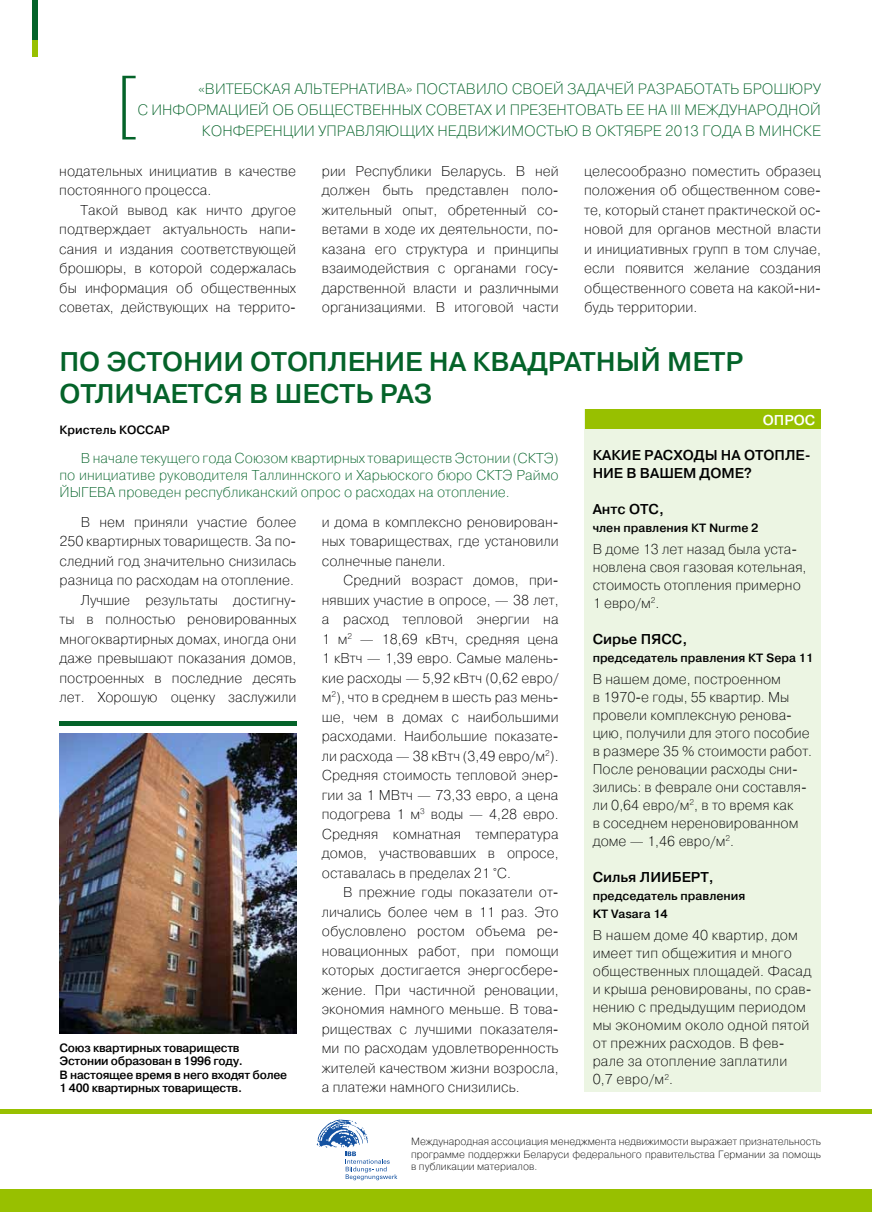
<style>
.page{position:relative;width:872px;height:1212px;background:#fff}
.page>*{position:absolute;margin:0;border:0;box-sizing:border-box;transform-origin:0 0}
.t1{font:72px "Pragmatica Light C";color:#046329}
.t2{font:700 27px/32.4px "Pragmatica Light C";color:#046329}
.t3{font:15px/21px "Pragmatica Light C";color:#046329;text-align:right}
.t4{font:14.25px/19.5px "Pragmatica Light C";color:#000;text-align:justify}
.t5{font:14.25px/17.1px "Pragmatica Light C";color:#046329;text-align:justify}
.t6{font:700 14.25px/18px "Pragmatica Light C";color:#000}
.t7{font:700 14.25px "Pragmatica Light C";color:#fff}
.t8{font:700 12px/13.5px "Pragmatica Light C";letter-spacing:-.02em;color:#000}
.t9{font:700 12px/18px "Pragmatica Light C";color:#000}
.t10{font:10.5px/12.6px "Pragmatica Light C";color:#000;text-align:justify}
</style>
<div class="page">
<div style="left:32px;top:0;width:5px;height:57px;background:#046329"></div>
<div style="left:32px;top:41px;width:5px;height:16px;background:#98c000"></div>
<div style="left:584px;top:410px;width:237px;height:682px;background:#ecf5e3"></div>
<div style="left:0;top:1190px;width:872px;height:22px;background:#98c000"></div>
<div style="left:585px;top:410px;width:235px;height:19px;background:#98c000"></div>
<img style="left:59px;top:733px;width:237px;height:301px">
<hr style="left:60px;top:722px;width:236px;height:4px;background:#046329">
<svg style="left:316px;top:1119px;width:81px;height:61px"></svg>
<div style="left:0;top:1109px;width:872px;height:5px;background:#98c000"></div>
<h1 class="t1" style="left:139px;top:154px;width:26px;rotate:-180deg">]</h1>
<p class="t3" style="left:137px;top:78px;width:685px">«В итебская альтернатива» п оставило своей задач ей раз работать брошюру<br>c информацией об общественных советах и п рез ентовать ее на III Международной конференции уп равляющих недвижимостью в октябре 2013 года в Минске</p>
<p class="t4" style="left:59px;top:161px;width:238px">нодательных инициатив в качестве постоянного процесса.</p>
<p class="t4" style="left:59px;top:200px;width:238px;text-indent:21px">Такой вывод как ничто другое подтверждает актуальность напи&shy;сания и издания соответствующей брошюры, в которой содержалась бы информация об общественных советах, действующих на террито-</p>
<p class="t4" style="left:322px;top:161px;width:238px">рии Республики Беларусь. В ней должен быть представлен поло&shy;жительный опыт, обретенный со&shy;ветами в ходе их деятельности, по&shy;казана его структура и принципы взаимодействия с органами госу&shy;дарственной власти и различными организациями. В итоговой части</p>
<p class="t4" style="left:584px;top:161px;width:238px">целесообразно поместить образец положения об общественном сове&shy;те, который станет практической ос&shy;новой для органов местной власти и инициативных групп в том случае, если появится желание создания общественного совета на какой-ни&shy;будь территории.</p>
<h2 class="t2" style="left:59px;top:345px;width:686px">По Эстонии отопл ение на квадратный м етр отличается в шесть раз</h2>
<p class="t9" style="left:60px;top:421px;width:77px">Кристель КОССАР</p>
<p class="t6" style="left:592px;top:446px;width:219px">Какие расходы на отопл е&shy;ние в Вашем дом е?</p>
<p class="t6" style="left:592px;top:500px;width:47px">Антс ОТС</p>
<p class="t6" style="left:659px;top:500px;width:6px">,</p>
<p class="t9" style="left:592px;top:519px;width:167px">член правления КТ Nurme 2</p>
<p class="t4" style="left:592px;top:540px;width:215px;line-height:18px;text-align:left">В доме 13 лет назад была уста&shy;новлена своя газовая котельная, стоимость отопления примерно<br>1 евро/м<sup>2</sup>.</p>
<p class="t6" style="left:592px;top:630px;width:70px">Сирье ПЯСС</p>
<p class="t6" style="left:682px;top:630px;width:6px">,</p>
<p class="t9" style="left:592px;top:649px;width:222px">председатель правления КТ Sepa 11</p>
<p class="t4" style="left:592px;top:670px;width:221px;line-height:18px;text-align:left">В нашем доме, построенном<br>в 1970-е годы, 55 квартир. Мы провели комплексную ренова&shy;цию, получили для этого пособие в размере 35 % стоимости работ.<br>После реновации расходы сни&shy;зились: в феврале они составля&shy;ли 0,64 евро/м<sup>2</sup>, в то время как<br>в соседнем нереновированном доме — 1,46 евро/м<sup>2</sup>.</p>
<p class="t6" style="left:592px;top:868px;width:99px">Силья ЛИИ БЕРТ</p>
<p class="t6" style="left:709px;top:868px;width:6px">,</p>
<p class="t9" style="left:592px;top:887px;width:154px">председатель правления<br>KT Vasara 14</p>
<p class="t4" style="left:592px;top:926px;width:220px;line-height:18px;text-align:left">В нашем доме 40 квартир, дом имеет тип общежития и много общественных площадей. Фасад и крыша реновированы, по срав&shy;нению с предыдущим периодом мы экономим около одной пятой от прежних расходов. В фев&shy;рале за отопление заплатили<br>0,7 евро/м<sup>2</sup>.</p>
<p class="t7" style="left:763px;top:412px;width:54px">Оп рос</p>
<p class="t5" style="left:60px;top:449px;width:500px;text-indent:21px">В начале текущего года Союзом квартирных товариществ Эстонии (СКТЭ) по инициативе руководителя Таллиннского и Харьюского бюро СКТЭ Раймо ЙЫГЕВА</p>
<p class="t5" style="left:119px;top:483px;width:393px">проведен республиканский опрос о расходах на отопление.</p>
<p class="t4" style="left:60px;top:512px;width:238px;text-align:right">В нем приняли участие более<br>250 квартирных товариществ. За по&shy;следний год значительно снизилась разница по расходам на отопление.<br>Лучшие результаты достигну-<br>ты в полностью реновированных многоквартирных домах, иногда они даже превышают показания домов, построенных в последние десять лет. Хорошую оценку заслужили</p>
<p class="t4" style="left:322px;top:512px;width:238px">и дома в комплексно реновирован&shy;ных товариществах, где установили солнечные панели.</p>
<p class="t4" style="left:322px;top:570px;width:238px;text-indent:21px">Средний возраст домов, при&shy;нявших участие в опросе, — 38 лет, а расход тепловой энергии на 1 м<sup>2</sup> — 18,69 кВтч, средняя цена 1 кВтч — 1,39 евро. Самые малень&shy;кие расходы — 5,92 кВтч (0,62 евро/ м<sup>2</sup>), что в среднем в шесть раз мень&shy;ше, чем в домах с наибольшими расходами. Наибольшие показате&shy;ли расхода — 38 кВтч (3,49 евро/м<sup>2</sup>).<br>Средняя стоимость тепловой энер&shy;гии за 1 МВтч — 73,33 евро, а цена подогрева 1 м<sup>3</sup> воды — 4,28 евро.<br>Средняя комнатная температура домов, участвовавших в опросе, оставалась в пределах 21 °С.</p>
<p class="t4" style="left:322px;top:882px;width:238px;text-indent:21px">В прежние годы показатели от&shy;личались более чем в 11 раз. Это обусловлено ростом объема ре&shy;новационных работ, при помощи которых достигается энергосбере&shy;жение. При частичной реновации, экономия намного меньше. В това&shy;риществах с лучшими показателя&shy;ми по расходам удовлетворенность жителей качеством жизни возросла, а платежи намного снизились.</p>
<p class="t8" style="left:60px;top:1041px;width:229px">Союз квартирных товариществ<br>Эстонии образован в 1996 году.<br>В настоящее время в него входят более<br>1 400 квартирных товариществ.</p>
<p class="t10" style="left:411px;top:1135px;width:411px">Международная ассоциация менеджмента недвижимости выражает признательность программе поддержки Беларуси федерального правительства Германии за помощь в публикации материалов.</p>
</div>
